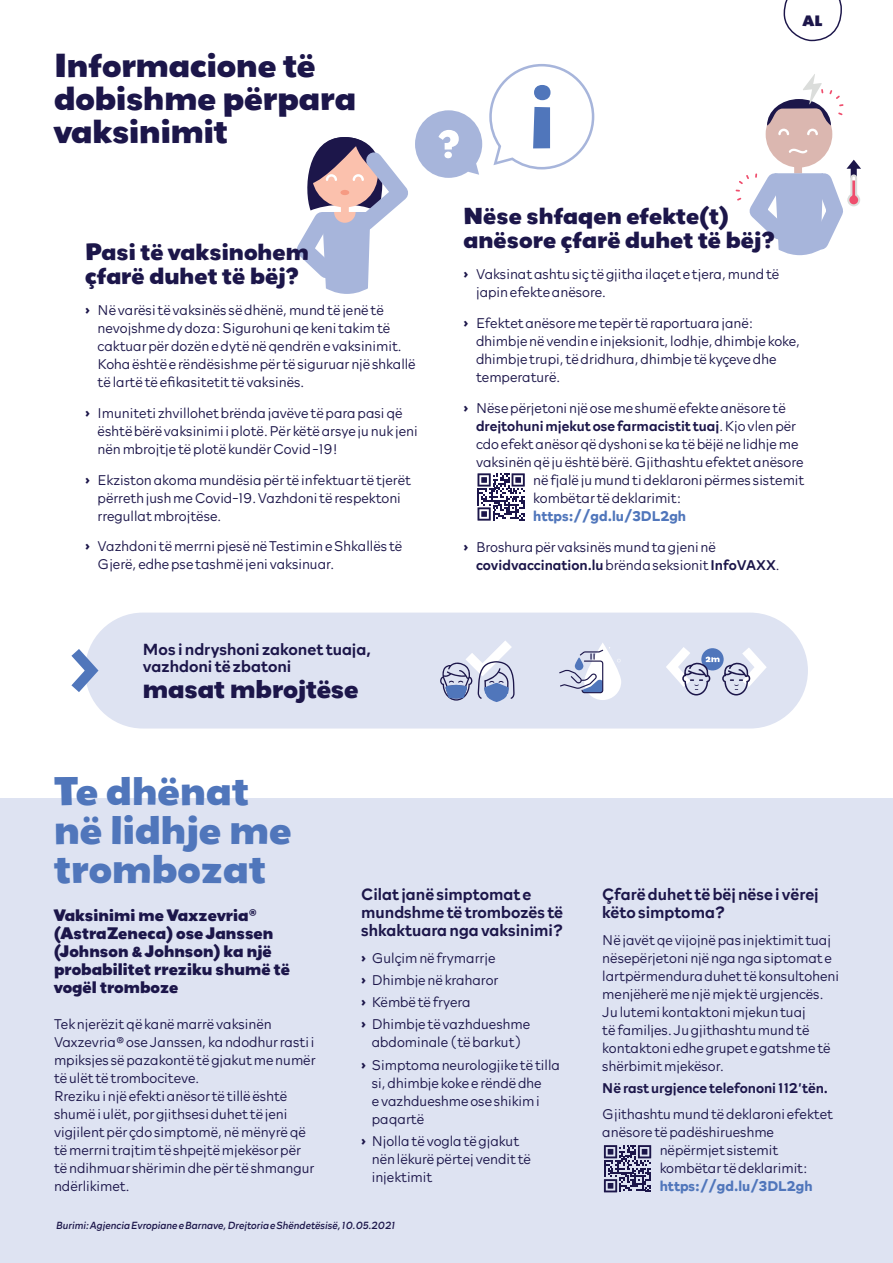
<style>
.page{position:relative;width:893px;height:1263px;background:#fff}
.page>*{position:absolute;margin:0;border:0;box-sizing:border-box;transform-origin:0 0}
.t1{font:700 expanded 36px/39px "Grenadine MVB";color:#5076bb}
.t2{font:700 expanded 30px/33px "Grenadine MVB";letter-spacing:-.005em;color:#1c164a}
.t3{font:700 expanded 23.1px "Grenadine MVB";letter-spacing:-.005em;color:#1c164a}
.t4{font:700 expanded 21px/24px "Grenadine MVB";color:#1c164a}
.t5{font:500 16.5px/18px "Rockford Sans";color:#1c164a}
.t6{font:500 16.2px/16.2px "Rockford Sans";color:#1c164a}
.t7{font:700 expanded 15px/18px "Grenadine MVB";color:#1c164a}
.t8{font:200 14.25px/18px "Rockford Sans";color:#1c164a}
.t9{font:500 14.25px "Rockford Sans";color:#1c164a}
.t10{font:700 14.25px "Rockford Sans";color:#5076bb}
.t11{font:700 expanded 13.5px "Grenadine MVB";color:#1c164a}
.t12{font:italic 10.5px "Rockford Sans";color:#1c164a;scale:.94 1}
.s1{font-weight:800}
.s2{font-weight:200}
.s3{font-weight:700;color:#5076bb}
</style>
<div class="page">
<div style="left:766px;top:101px;width:66px;height:67px;background:#dbb7b0;border-radius:50%"></div>
<svg style="left:736px;top:149px;width:125px;height:107px"></svg>
<svg style="left:767px;top:74px;width:76px;height:62px"></svg>
<div style="left:85px;top:613px;width:723px;height:115px;background:#dee3f2;border-radius:58px"></div>
<svg style="left:477px;top:473px;width:48px;height:48px"></svg>
<svg style="left:784px;top:0;width:58px;height:41px"></svg>
<svg style="left:71px;top:638px;width:28px;height:65px"></svg>
<div style="left:0;top:799px;width:893px;height:464px;background:#dee3f2"></div>
<svg style="left:604px;top:1145px;width:47px;height:47px"></svg>
<svg style="left:489px;top:64px;width:106px;height:106px"></svg>
<svg style="left:297px;top:110px;width:185px;height:184px"></svg>
<svg style="left:440px;top:641px;width:75px;height:61px"></svg>
<svg style="left:584px;top:642px;width:37px;height:58px"></svg>
<svg style="left:617px;top:659px;width:4px;height:3px"></svg>
<svg style="left:559px;top:650px;width:44px;height:43px"></svg>
<svg style="left:666px;top:647px;width:101px;height:48px"></svg>
<h2 class="t2" style="left:54px;top:49px;width:304px">Informacione të dobishme përpara vaksinimit</h2>
<h3 class="t4" style="left:85px;top:240px;width:225px">Pasi të vaksinohem çfarë duhet të bëj?</h3>
<p class="t8" style="left:98px;top:300px;width:320px;text-indent:-13px"><span class="s1">›</span> Në varësi të vaksinës së dhënë, mund të jenë të nevojshme dy doza: Sigurohuni qe keni takim të caktuar për dozën e dytë në qendrën e vaksinimit.<br>Koha është e rëndësishme për të siguruar një shkallë të lartë të efikasitetit të vaksinës.</p>
<p class="t8" style="left:98px;top:403px;width:322px;text-indent:-13px"><span class="s1">›</span> Imuniteti zhvillohet brënda javëve të para pasi që është bërë vaksinimi i plotë. Për këtë arsye ju nuk jeni nën mbrojtje të plotë kundër Covid -19!</p>
<p class="t8" style="left:98px;top:470px;width:315px;text-indent:-13px"><span class="s1">›</span> Ekziston akoma mundësia për të infektuar të tjerët përreth jush me Covid-19. Vazhdoni të respektoni rregullat mbrojtëse.</p>
<p class="t8" style="left:98px;top:536px;width:306px;text-indent:-13px"><span class="s1">›</span> Vazhdoni të merrni pjesë në Testimin e Shkallës të<br>Gjerë, edhe pse tashmë jeni vaksinuar.</p>
<p class="t6" style="left:143px;top:640px;width:230px">Mos i ndryshoni zakonet tuaja, vazhdoni të zbatoni</p>
<h3 class="t3" style="left:143px;top:672px;width:217px">masat mbrojtëse</h3>
<p class="t11" style="left:803px;top:11px;width:21px">AL</p>
<h3 class="t4" style="left:463px;top:204px;width:313px">Nëse shfaqen efekte(t) anësore çfarë duhet të bëj?</h3>
<p class="t8" style="left:476px;top:264px;width:305px;text-indent:-13px"><span class="s1">›</span> Vaksinat ashtu siç të gjitha ilaçet e tjera, mund të japin efekte anësore.</p>
<p class="t8" style="left:476px;top:313px;width:326px;text-indent:-13px"><span class="s1">›</span> Efektet anësore me tepër të raportuara janë: dhimbje në vendin e injeksionit, lodhje, dhimbje koke, dhimbje trupi, të dridhura, dhimbje të kyçeve dhe temperaturë.</p>
<p class="t8" style="left:463px;top:398px;width:324px"><span class="s1">›</span> Nëse përjetoni një ose me shumë efekte anësore të</p>
<p class="t9" style="left:476px;top:415px;width:321px">drejtohuni mjekut ose farmacistit tuaj<span class="s2">. Kjo vlen për</span></p>
<p class="t8" style="left:476px;top:434px;width:324px">cdo efekt anësor që dyshoni se ka të bëjë ne lidhje me</p>
<p class="t8" style="left:476px;top:452px;width:329px">vaksinën që ju është bërë. Gjithashtu efektet anësore</p>
<p class="t8" style="left:533px;top:470px;width:273px">në fjalë ju mund ti deklaroni përmes sistemit</p>
<p class="t8" style="left:533px;top:488px;width:150px">kombëtar të deklarimit:</p>
<p class="t8" style="left:463px;top:499px;width:254px;line-height:30.8px;text-indent:70px"><span class="s3">https://gd.lu/3DL2gh<br></span><span class="s1">›</span> Broshura për vaksinës mund ta gjeni në</p>
<p class="t9" style="left:476px;top:554px;width:305px">covidvaccination.lu <span class="s2">brënda seksionit</span> InfoVAXX<span class="s2">.</span></p>
<h1 class="t1" style="left:54px;top:772px;width:239px">Te dhënat në lidhje me trombozat</h1>
<p class="t7" style="left:54px;top:906px;width:238px">Vaksinimi me Vaxzevria® (AstraZeneca) ose Janssen (Johnson &amp; Johnson) ka një probabilitet rreziku shumë të vogël tromboze</p>
<p class="t5" style="left:361px;top:884px;width:203px">Cilat janë simptomat e mundshme të trombozës të shkaktuara nga vaksinimi?</p>
<p class="t8" style="left:361px;top:945px;width:171px;line-height:22.2px"><span class="s1">›</span> Gulçim në frymarrje<br><span class="s1">›</span> Dhimbje në kraharor<br><span class="s1">›</span> Këmbë të fryera<br><span class="s1">›</span> Dhimbje të vazhdueshme</p>
<p class="t8" style="left:361px;top:1030px;width:200px;line-height:22.2px;text-indent:11px">abdominale (të barkut)<br><span class="s1">›</span> Simptoma neurologjike të tilla</p>
<p class="t8" style="left:372px;top:1073px;width:171px">si, dhimbje koke e rëndë dhe e vazhdueshme ose shikim i paqartë</p>
<p class="t8" style="left:372px;top:1131px;width:161px;text-indent:-11px"><span class="s1">›</span> Njolla të vogla të gjakut nën lëkurë përtej vendit të injektimit</p>
<p class="t12" style="left:56px;top:1218px;width:362px">Burimi: Agjencia Evropiane e Barnave, Drejtoria e Shëndetësisë, 10.05.2021</p>
<p class="t8" style="left:54px;top:1014px;width:263px">Tek njerëzit që kanë marrë vaksinën Vaxzevria® ose Janssen, ka ndodhur rasti i mpiksjes së pazakontë të gjakut me numër të ulët të trombociteve.<br>Rreziku i një efekti anësor të tillë është shumë i ulët, por gjithsesi duhet të jeni vigjilent për çdo simptomë, në mënyrë që të merrni trajtim të shpejtë mjekësor për të ndihmuar shërimin dhe për të shmangur ndërlikimet.</p>
<p class="t5" style="left:602px;top:884px;width:218px">Çfarë duhet të bëj nëse i vërej këto simptoma?</p>
<p class="t8" style="left:602px;top:930px;width:238px">Në javët qe vijojnë pas injektimit tuaj nësepërjetoni një nga nga siptomat e lartpërmendura duhet të konsultoheni menjëherë me një mjek të urgjencës.<br>Ju lutemi kontaktoni mjekun tuaj<br>të familjes. Ju gjithashtu mund të kontaktoni edhe grupet e gatshme të shërbimit mjekësor.</p>
<p class="t9" style="left:602px;top:1077px;width:227px">Në rast urgjence telefononi 112’tën.</p>
<p class="t8" style="left:602px;top:1104px;width:232px">Gjithashtu mund të deklaroni efektet</p>
<p class="t8" style="left:602px;top:1122px;width:173px">anësore të padëshirueshme</p>
<p class="t8" style="left:660px;top:1140px;width:120px">nëpërmjet sistemit</p>
<p class="t8" style="left:660px;top:1158px;width:150px">kombëtar të deklarimit:</p>
<p class="t10" style="left:660px;top:1176px;width:154px">https://gd.lu/3DL2gh</p>
</div>
